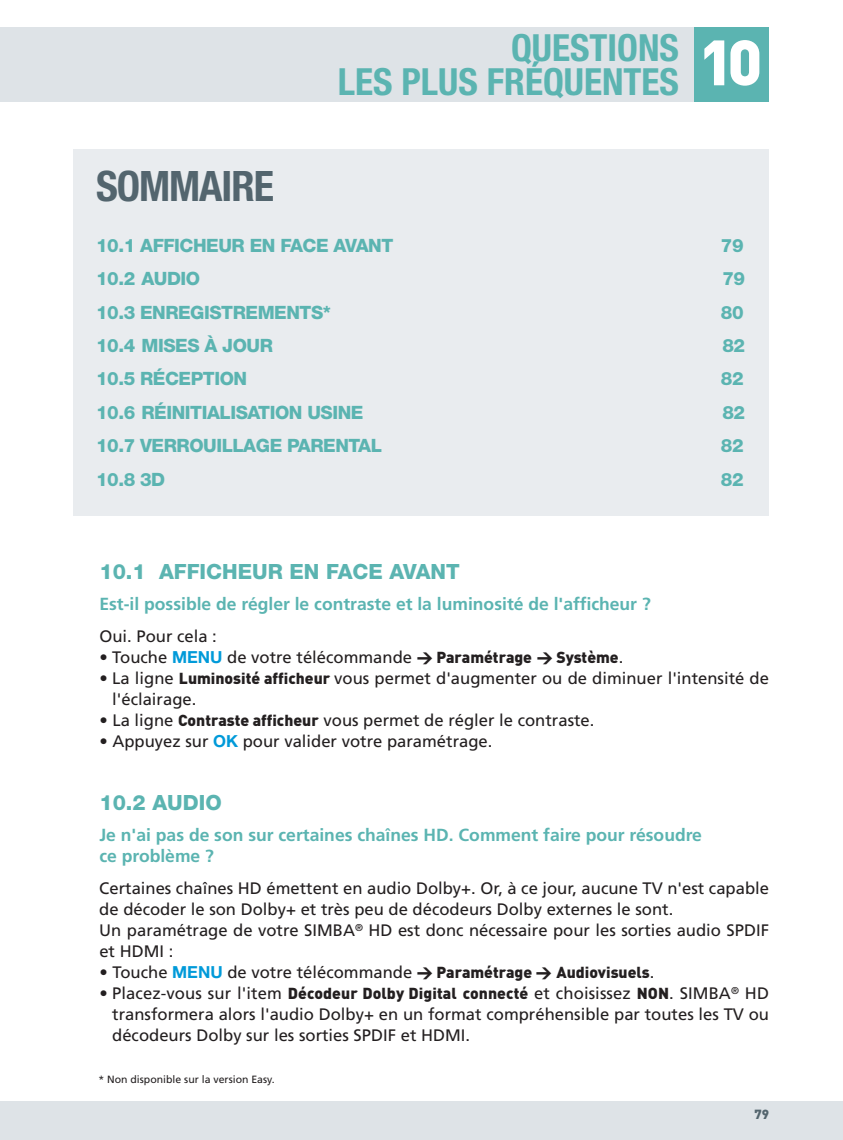
<style>
.page{position:relative;width:843px;height:1140px;background:#fff}
.page>*{position:absolute;margin:0;border:0;box-sizing:border-box;transform-origin:0 0}
.t1{font:700 condensed 42px "Helvetica Neue LT Std";letter-spacing:-.025em;color:#53656e}
.t2{font:700 condensed 37.45px/34.3px "Helvetica Neue LT Std";color:#5bb4b1}
.t3{font:800 21px "Helvetica Neue LT Std";color:#5bb4b1}
.t4{font:800 18.38px "Helvetica Neue LT Std";letter-spacing:-.025em;color:#5bb4b1}
.t5{font:700 17.5px/21px "Frutiger LT Std";color:#5bb4b1}
.t6{font:16.62px/21px "Frutiger LT Std";color:#231f20}
.t7{font:900 13.12px "DIN";color:#53656e}
.t8{font:10.5px "Frutiger LT Std";color:#231f20}
.s1{font-family:"Helvetica Neue LT Std";font-weight:700;color:#009ad9}
.s2{font-family:"DIN";font-weight:900;font-size:15.75px}
</style>
<div class="page">
<div style="left:0;top:27px;width:768px;height:75px;background:#dee3e7"></div>
<div style="left:0;top:1101px;width:842px;height:39px;background:#dee3e7"></div>
<div style="left:694px;top:27px;width:74px;height:75px;background:#5bb4b1"></div>
<div style="left:74px;top:149px;width:694px;height:367px;background:#e9ecef"></div>
<h2 class="t2" style="left:337px;top:33px;width:426px;text-indent:173px">QUESTIONS<br>LES PLUS FRÉQUENTES <sup>10</sup></h2>
<h1 class="t1" style="left:96px;top:171px;width:179px">SOMMAIRE</h1>
<p class="t4" style="left:96px;top:238px;width:298px">10.1 AFFICHEUR EN FACE AVANT</p>
<p class="t4" style="left:720px;top:238px;width:24px">79</p>
<p class="t4" style="left:96px;top:272px;width:106px">10.2 AUDIO</p>
<p class="t4" style="left:722px;top:272px;width:24px">79</p>
<p class="t4" style="left:96px;top:305px;width:236px">10.3 ENREGISTREMENTS*</p>
<p class="t4" style="left:720px;top:305px;width:24px">80</p>
<p class="t4" style="left:96px;top:339px;width:178px">10.4 MISES À JOUR</p>
<p class="t4" style="left:722px;top:339px;width:24px">82</p>
<p class="t4" style="left:96px;top:372px;width:152px">10.5 RÉCEPTION</p>
<p class="t4" style="left:720px;top:372px;width:24px">82</p>
<p class="t4" style="left:96px;top:406px;width:269px">10.6 RÉINITIALISATION USINE</p>
<p class="t4" style="left:722px;top:406px;width:24px">82</p>
<p class="t4" style="left:96px;top:439px;width:287px">10.7 VERROUILLAGE PARENTAL</p>
<p class="t4" style="left:720px;top:439px;width:24px">82</p>
<p class="t4" style="left:96px;top:473px;width:71px">10.8 3D</p>
<p class="t4" style="left:720px;top:473px;width:24px">82</p>
<p class="t3" style="left:99px;top:564px;width:362px">10.1 AFFICHEUR EN FACE AVANT</p>
<p class="t5" style="left:99px;top:595px;width:552px">Est-il possible de régler le contraste et la luminosité de l'afficheur ?</p>
<p class="t6" style="left:99px;top:627px;width:119px">Oui. Pour cela :</p>
<p class="t6" style="left:99px;top:648px;width:525px">• Touche <span class="s1">MENU</span> de votre télécommande <span class="s2">&gt; Paramétrage &gt; Système</span>.</p>
<p class="t6" style="left:112px;top:669px;width:658px;text-indent:-13px">• La ligne <span class="s2">Luminosité afficheur</span> vous permet d'augmenter ou de diminuer l'intensité de l'éclairage.</p>
<p class="t6" style="left:99px;top:711px;width:496px">• La ligne <span class="s2">Contraste afficheur</span> vous permet de régler le contraste.</p>
<p class="t6" style="left:99px;top:732px;width:394px">• Appuyez sur <span class="s1">OK</span> pour valider votre paramétrage.</p>
<p class="t3" style="left:99px;top:795px;width:124px">10.2 AUDIO</p>
<p class="t5" style="left:99px;top:826px;width:603px">Je n'ai pas de son sur certaines chaînes HD. Comment faire pour résoudre ce problème ?</p>
<p class="t6" style="left:99px;top:879px;width:671px">Certaines chaînes HD émettent en audio Dolby+. Or, à ce jour, aucune TV n'est capable de décoder le son Dolby+ et très peu de décodeurs Dolby externes le sont.<br>Un paramétrage de votre SIMBA<sup>®</sup> HD est donc nécessaire pour les sorties audio SPDIF et HDMI :</p>
<p class="t6" style="left:99px;top:963px;width:556px">• Touche <span class="s1">MENU</span> de votre télécommande <span class="s2">&gt; Paramétrage &gt; Audiovisuels</span>.</p>
<p class="t6" style="left:112px;top:984px;width:658px;text-align:justify;text-indent:-13px">• Placez-vous sur l'item <span class="s2">Décodeur Dolby Digital connecté</span> et choisissez <span class="s2">NON</span>. SIMBA<sup>®</sup> HD transformera alors l'audio Dolby+ en un format compréhensible par toutes les TV ou décodeurs Dolby sur les sorties SPDIF et HDMI.</p>
<p class="t8" style="left:98px;top:1075px;width:178px">* Non disponible sur la version Easy.</p>
<p class="t7" style="left:754px;top:1107px;width:16px">79</p>
</div>
